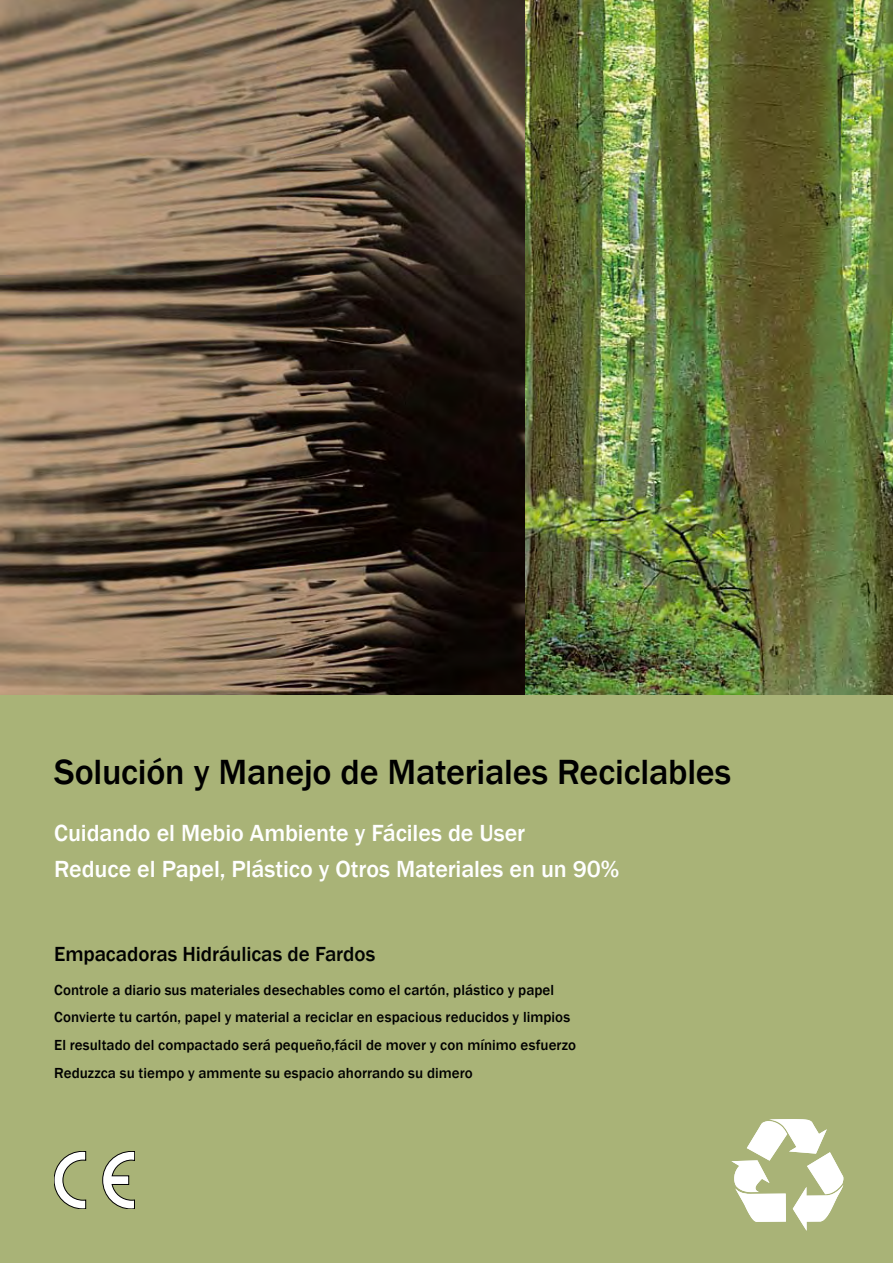
<style>
.page{position:relative;width:893px;height:1263px;background:#fff}
.page>*{position:absolute;margin:0;border:0;box-sizing:border-box;transform-origin:0 0}
.t1{font:500 36px "Franklin Gothic";letter-spacing:-.005em;color:#000}
.t2{font:500 24px/36px "Franklin Gothic";letter-spacing:-.005em;color:#fff}
.t3{font:500 21px "Franklin Gothic";letter-spacing:-.005em;color:#000}
.t4{font:500 15px/27.6px "Franklin Gothic";letter-spacing:.005em;color:#000}
.s1{color:#020403}
</style>
<div class="page">
<img style="left:0;top:0;width:551px;height:695px">
<img style="left:525px;top:0;width:368px;height:694px">
<div style="left:0;top:695px;width:893px;height:568px;background:#a9b377"></div>
<svg style="left:731px;top:1119px;width:112px;height:112px"></svg>
<svg style="left:103px;top:1151px;width:32px;height:58px"></svg>
<svg style="left:54px;top:1151px;width:32px;height:58px"></svg>
<h1 class="t1" style="left:54px;top:749px;width:679px">Solución y Manejo de Materiales Reciclables</h1>
<h2 class="t2" style="left:54px;top:815px;width:567px">Cuidando el Mebio Ambiente y Fáciles de User<br>Reduce el Papel, Plástico y Otros Materiales en un 90%</h2>
<h3 class="t3" style="left:54px;top:941px;width:322px">Empacadoras Hidr<span class="s1">áulicas de Fardos</span></h3>
<p class="t4" style="left:54px;top:976px;width:523px">Controle a diario sus materiales desechables como el cartón, plástico y papel Convierte tu cartón, papel y material a reciclar en espacious reducidos y limpios El resultado del compactado será pequeño,fácil de mover y con mínimo esfuerzo Reduzzca su tiempo y ammente su espacio ahorrando su dimero</p>
</div>
